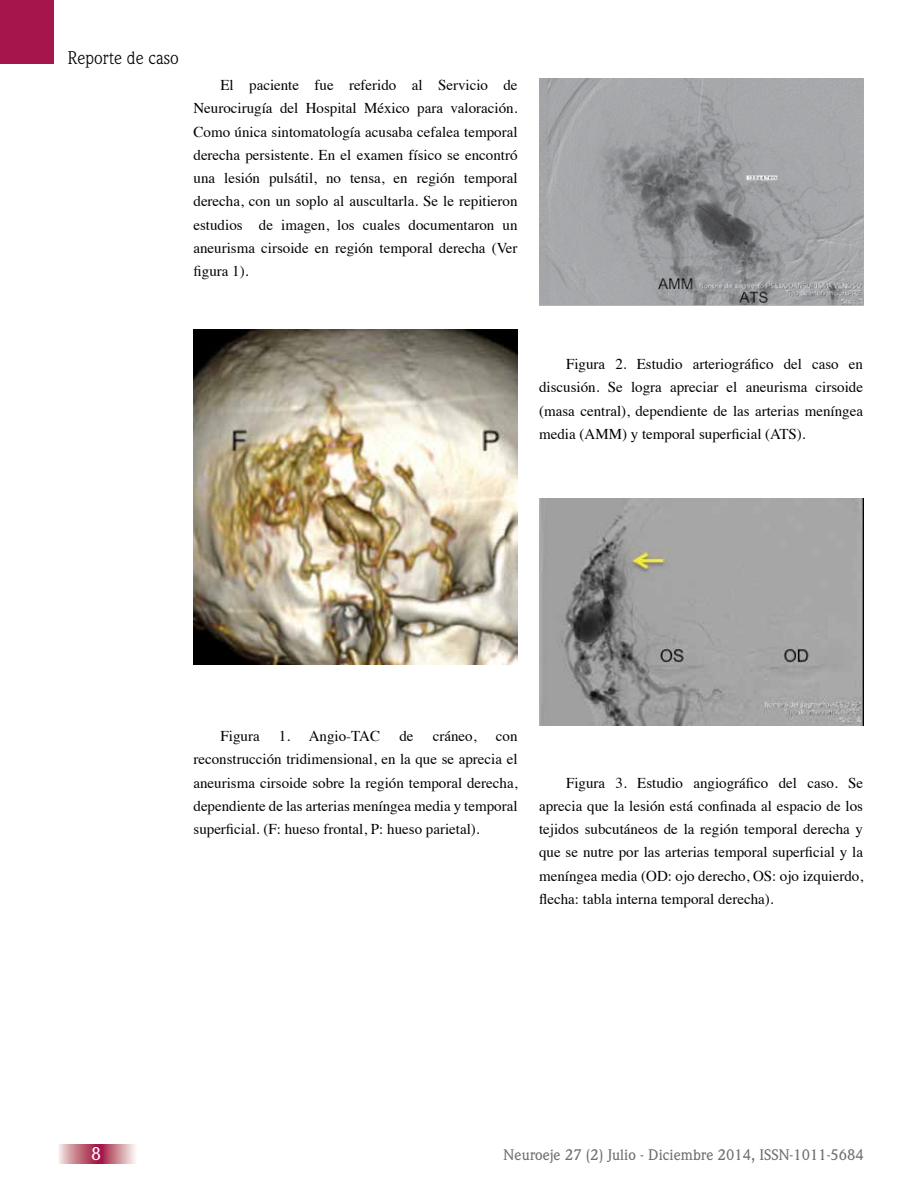
<style>
.page{position:relative;width:918px;height:1188px;background:#fff}
.page>*{position:absolute;margin:0;border:0;box-sizing:border-box;transform-origin:0 0}
.t1{font:18px "Weidemann";color:#000}
.t2{font:500 18px "Weidemann";color:#fff}
.t3{font:15px/23.2px "Times";color:#000;text-align:justify}
.t4{font:500 15px "Weidemann";color:#6d6e71}
</style>
<div class="page">
<svg style="left:59px;top:1144px;width:76px;height:20px;background:#c87d8e"></svg>
<div style="left:0;top:0;width:54px;height:64px;background:#a6164c"></div>
<img style="left:194px;top:329px;width:324px;height:335px">
<img style="left:539px;top:79px;width:324px;height:227px">
<img style="left:539px;top:499px;width:325px;height:227px">
<p class="t1" style="left:68px;top:47px;width:113px">Reporte de caso</p>
<p class="t3" style="left:194px;top:75px;width:326px;text-indent:27px">El paciente fue referido al Servicio de Neurocirugía del Hospital México para valoración.<br>Como única sintomatología acusaba cefalea temporal derecha persistente. En el examen físico se encontró una lesión pulsátil, no tensa, en región temporal derecha, con un soplo al auscultarla. Se le repitieron estudios de imagen, los cuales documentaron un aneurisma cirsoide en región temporal derecha (Ver figura 1).</p>
<p class="t3" style="left:539px;top:354px;width:326px;text-indent:27px">Figura 2. Estudio arteriográfico del caso en discusión. Se logra apreciar el aneurisma cirsoide (masa central), dependiente de las arterias meníngea media (AMM) y temporal superficial (ATS).</p>
<p class="t3" style="left:220px;top:726px;width:41px">Figura</p>
<p class="t3" style="left:279px;top:726px;width:103px">1. Angio-TAC</p>
<p class="t3" style="left:399px;top:726px;width:16px">de</p>
<p class="t3" style="left:433px;top:726px;width:45px">cráneo,</p>
<p class="t3" style="left:194px;top:726px;width:326px;text-indent:302px">con reconstrucción tridimensional, en la que se aprecia el aneurisma cirsoide sobre la región temporal derecha, dependiente de las arterias meníngea media y temporal superficial. (F: hueso frontal, P: hueso parietal).</p>
<p class="t3" style="left:539px;top:772px;width:326px;text-indent:27px">Figura 3. Estudio angiográfico del caso. Se aprecia que la lesión está confinada al espacio de los tejidos subcutáneos de la región temporal derecha y que se nutre por las arterias temporal superficial y la meníngea media (OD: ojo derecho, OS: ojo izquierdo, flecha: tabla interna temporal derecha).</p>
<p class="t2" style="left:91px;top:1143px;width:12px">8</p>
<p class="t4" style="left:504px;top:1146px;width:362px">Neuroeje 27 (2) Julio - Diciembre 2014, ISSN-1011-5684</p>
</div>
